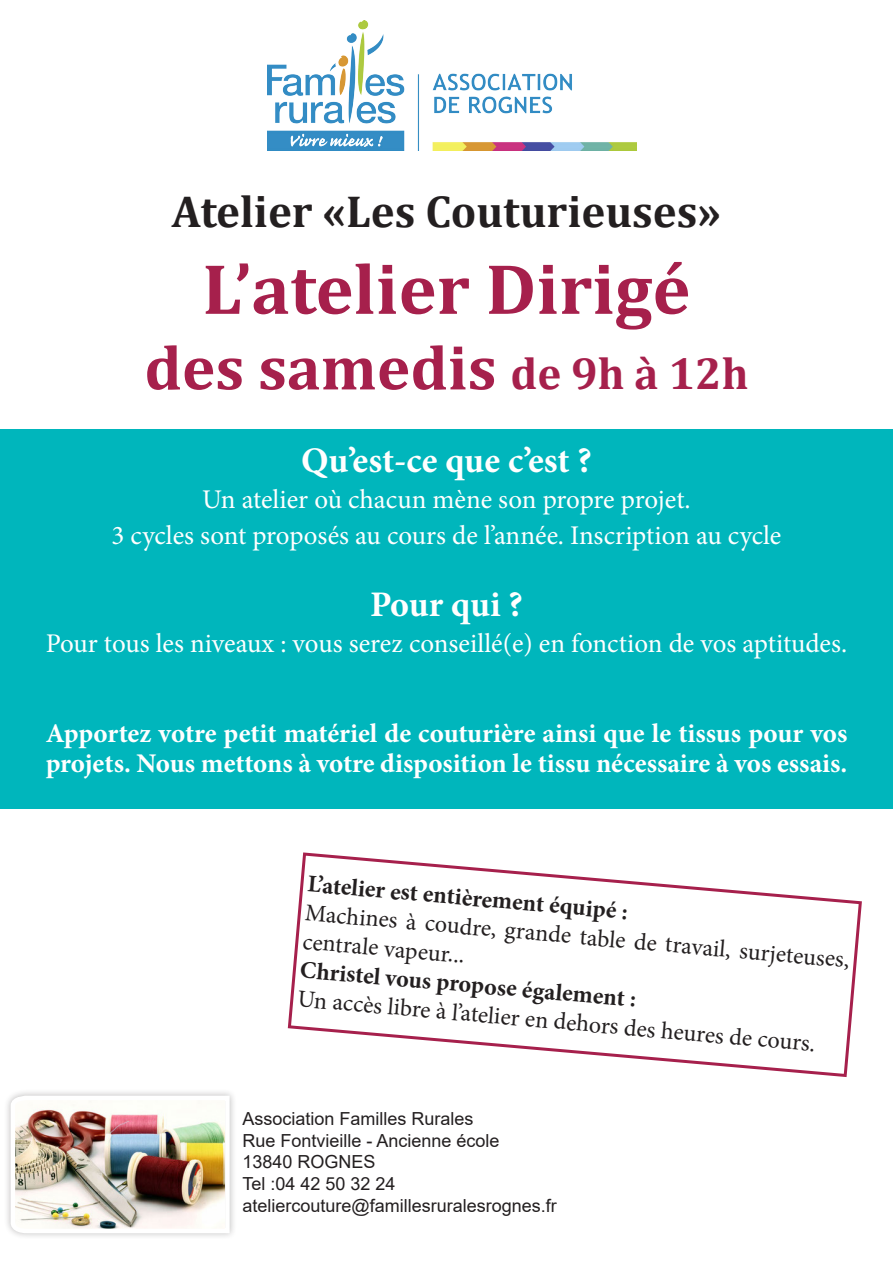
<style>
.page{position:relative;width:893px;height:1263px;background:#fff}
.page>*{position:absolute;margin:0;border:0;box-sizing:border-box;transform-origin:0 0}
.t1{font:700 72px "Cambria";color:#a6204c}
.t2{font:700 63px "Cambria";color:#a6204c}
.t3{font:700 45px "Cambria";color:#231f20}
.t4{font:700 36px "Minion Pro";color:#fff}
.t5{font:27px "Minion Pro";letter-spacing:-.005em;color:#fff}
.t6{font:700 27px/30px "Minion Pro";color:#fff}
.t7{font:24px/28.8px "Minion Pro";color:#231f20}
.t8{font:700 24px "Minion Pro";color:#231f20}
.t9{font:18px "Arial";color:#231f20}
.s1{font-size:45px}
</style>
<div class="page">
<div style="left:4px;top:1089px;width:233px;height:151px;background:#f6f6f6"></div>
<img style="left:8px;top:1093px;width:224px;height:142px">
<img style="left:268px;top:20px;width:368px;height:130px">
<div style="left:0;top:429px;width:893px;height:380px;background:#00b6bc"></div>
<svg style="left:287px;top:852px;width:575px;height:225px"></svg>
<p class="t3" style="left:172px;top:180px;width:550px">Atelier «Les Couturieuses»</p>
<p class="t1" style="left:202px;top:238px;width:490px">L’atelier Dirigé</p>
<p class="t2" style="left:144px;top:323px;width:606px">des samedis <span class="s1">de 9h à 12h</span></p>
<p class="t4" style="left:301px;top:435px;width:292px">Qu’est-ce que c’est ?</p>
<p class="t5" style="left:202px;top:481px;width:490px">Un atelier où chacun mène son propre projet.</p>
<p class="t5" style="left:112px;top:517px;width:671px">3 cycles sont proposés au cours de l’année. Inscription au cycle</p>
<p class="t4" style="left:370px;top:579px;width:154px">Pour qui ?</p>
<p class="t5" style="left:46px;top:625px;width:803px">Pour tous les niveaux : vous serez conseillé(e) en fonction de vos aptitudes.</p>
<p class="t6" style="left:46px;top:718px;width:803px">Apportez votre petit matériel de couturière ainsi que le tissus pour vos projets. Nous mettons à votre disposition le tissu nécessaire à vos essais.</p>
<p class="t8" style="left:309px;top:867px;width:323px;rotate:5deg">L’atelier est entièrement équipé :</p>
<p class="t7" style="left:306px;top:898px;width:548px;rotate:5deg">Machines à coudre, grande table de travail, surjeteuses, centrale vapeur...</p>
<p class="t8" style="left:302px;top:953px;width:339px;rotate:5deg">Christel vous propose également :</p>
<p class="t7" style="left:299px;top:984px;width:521px;rotate:5deg">Un accès libre à l’atelier en dehors des heures de cours.</p>
<p class="t9" style="left:242px;top:1106px;width:233px">Association Familles Rurales</p>
<p class="t9" style="left:242px;top:1128px;width:259px">Rue Fontvieille - Ancienne école</p>
<p class="t9" style="left:242px;top:1149px;width:135px">13840 ROGNES</p>
<p class="t9" style="left:242px;top:1171px;width:155px">Tel :04 42 50 32 24</p>
<p class="t9" style="left:242px;top:1193px;width:316px">ateliercouture@famillesruralesrognes.fr</p>
</div>
